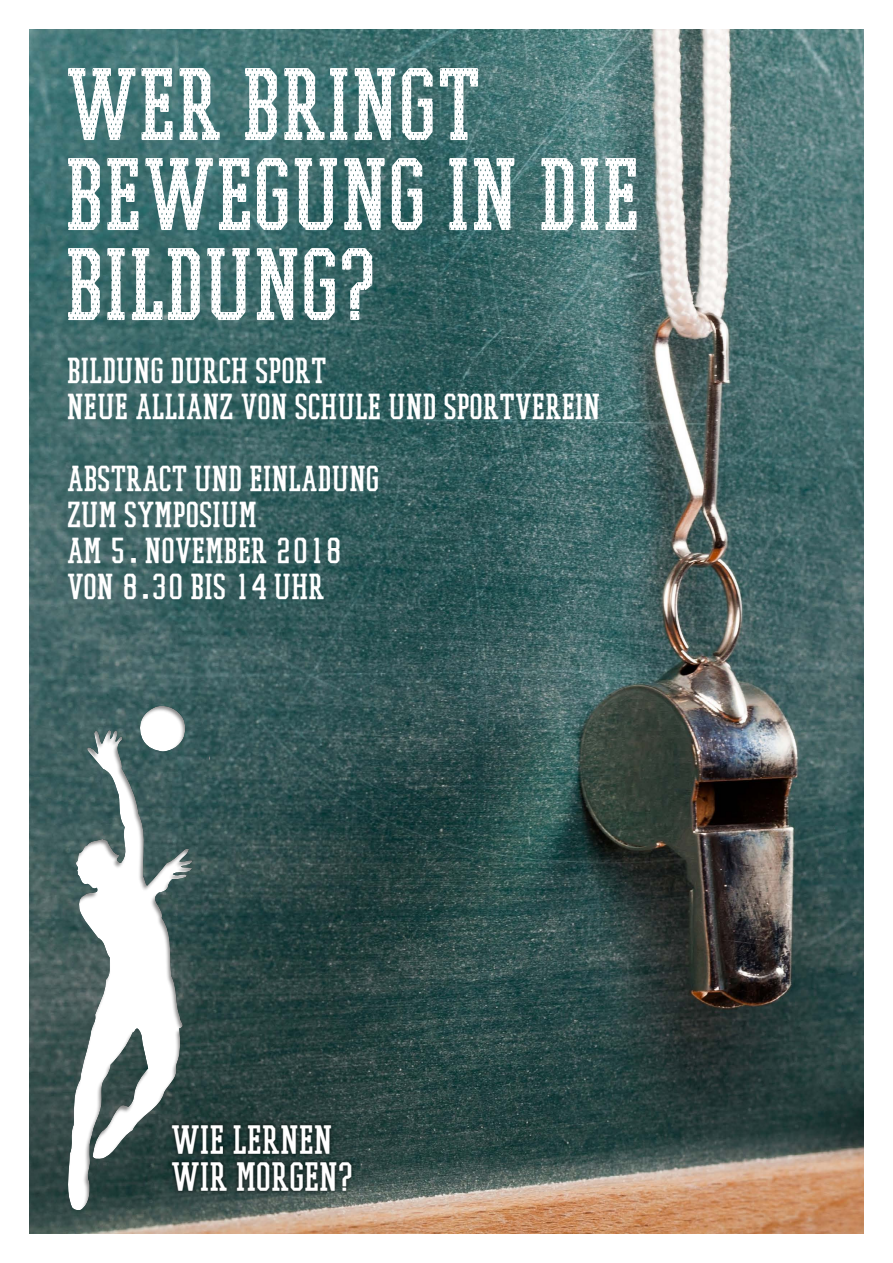
<style>
.page{position:relative;width:893px;height:1263px;background:#fff}
.page>*{position:absolute;margin:0;border:0;box-sizing:border-box;transform-origin:0 0}
.t1{font:72px/90px "PROMESH Mesh";letter-spacing:.025em;color:#fff}
.t2{font:28.5px/37.5px "PROMESH";letter-spacing:.025em;color:#fff}
.t3{font:25.5px/36px "PROMESH";letter-spacing:.025em;color:#fff}
</style>
<div class="page">
<img style="left:30px;top:30px;width:833px;height:1203px">
<div style="left:43px;top:686px;width:194px;height:525px;background:#000;opacity:.47"></div>
<div style="left:168px;top:1121px;width:188px;height:74px;background:#000;opacity:.75"></div>
<h1 class="t1" style="left:68px;top:59px;width:575px">WER BRINGT<br>BEWEGUNG IN DIE<br>BILDUNG?</h1>
<p class="t3" style="left:68px;top:352px;width:535px">BILDUNG DURCH SPORT<br>NEUE ALLIANZ VON SCHULE UND SPORTVEREIN</p>
<p class="t3" style="left:68px;top:460px;width:313px">ABSTRACT UND EINLADUNG<br>ZUM SYMPOSIUM<br>AM 5. NOVEMBER 2018<br>VON 8.30 BIS 14 UHR</p>
<p class="t2" style="left:172px;top:1120px;width:182px">WIE LERNEN<br>WIR MORGEN?</p>
</div>
